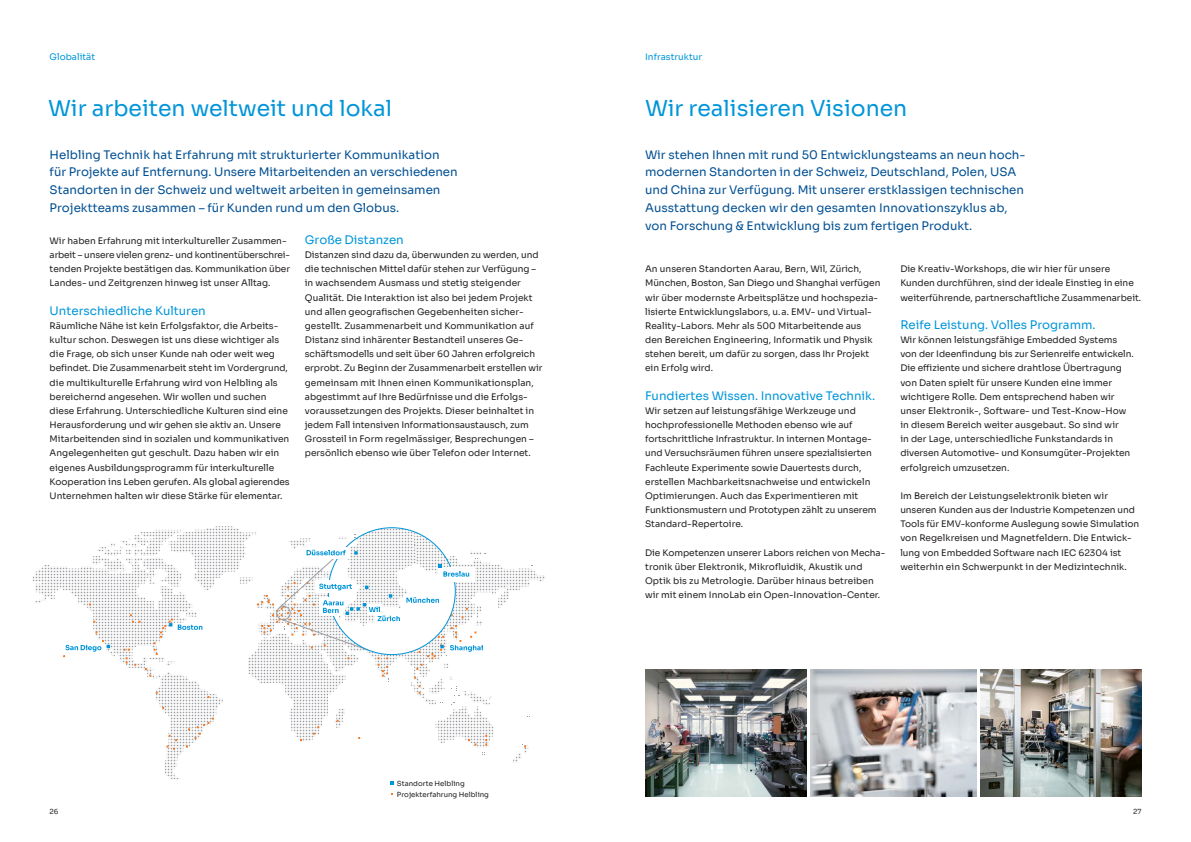
<style>
.page{position:relative;width:1191px;height:842px;background:#fff}
.page>*{position:absolute;margin:0;border:0;box-sizing:border-box;transform-origin:0 0}
.H3___22_pt{font:22px "Sora";color:#0095d9}
.Lead2_Quote___11_8_pt{font:11.8px/17.7px "Sora";color:#004f92}
.H5___11_8_pt{font:11.8px "Sora";color:#0095d9}
.Fliesstext___9_pt__DE{font:9px/14.2px "Sora";color:#231f20}
.Fliesstext___9_pt__EN{font:9px "Sora";color:#0095d9}
.Fliesstext_klein___7_pt{font:7px "Sora";color:#231f20}
</style>
<div class="page">
<img style="left:645px;top:669px;width:161px;height:128px">
<img style="left:810px;top:669px;width:166px;height:128px">
<img style="left:980px;top:669px;width:161px;height:128px">
<svg style="left:167px;top:735px;width:10px;height:15px"></svg>
<svg style="left:188px;top:718px;width:26px;height:21px"></svg>
<svg style="left:313px;top:726px;width:6px;height:9px"></svg>
<svg style="left:485px;top:735px;width:2px;height:10px"></svg>
<svg style="left:468px;top:739px;width:8px;height:6px"></svg>
<svg style="left:63px;top:526px;width:423px;height:183px"></svg>
<p class="Fliesstext___9_pt__EN" style="left:50px;top:49px;width:47px">Globalität</p>
<p class="Fliesstext___9_pt__EN" style="left:645px;top:49px;width:59px">Infrastruktur</p>
<p class="H3___22_pt" style="left:48px;top:90px;width:345px">Wir arbeiten weltweit und lokal</p>
<p class="H3___22_pt" style="left:645px;top:90px;width:264px">Wir realisieren Visionen</p>
<p class="Lead2_Quote___11_8_pt" style="left:50px;top:145px;width:409px">Helbling Technik hat Erfahrung mit strukturierter Kommunikation für Projekte auf Entfernung. Unsere Mitarbeitenden an verschiedenen Standorten in der Schweiz und weltweit arbeiten in gemeinsamen Projektteams zusammen – für Kunden rund um den Globus.</p>
<p class="Lead2_Quote___11_8_pt" style="left:645px;top:145px;width:382px">Wir stehen Ihnen mit rund 50 Entwicklungsteams an neun hoch&shy;modernen Standorten in der Schweiz, Deutschland, Polen, USA und China zur Verfügung. Mit unserer erstklassigen technischen Ausstattung decken wir den gesamten Innovationszyklus ab, von Forschung &amp; Entwicklung bis zum fertigen Produkt.</p>
<p class="Fliesstext___9_pt__DE" style="left:50px;top:233px;width:242px">Wir haben Erfahrung mit interkultureller Zusammen&shy;arbeit – unsere vielen grenz- und kontinentüberschrei&shy;tenden Projekte bestätigen das. Kommunikation über Landes- und Zeitgrenzen hinweg ist unser Alltag.</p>
<p class="H5___11_8_pt" style="left:50px;top:301px;width:158px">Unterschiedliche Kulturen</p>
<p class="Fliesstext___9_pt__DE" style="left:50px;top:318px;width:242px">Räumliche Nähe ist kein Erfolgsfaktor, die Arbeits&shy;kultur schon. Deswegen ist uns diese wichtiger als die Frage, ob sich unser Kunde nah oder weit weg befindet. Die Zusammenarbeit steht im Vordergrund, die multikulturelle Erfahrung wird von Helbling als bereichernd angesehen. Wir wollen und suchen diese Erfahrung. Unterschiedliche Kulturen sind eine Herausforderung und wir gehen sie aktiv an. Unsere Mitarbeitenden sind in sozialen und kommunikativen Angelegenheiten gut geschult. Dazu haben wir ein eigenes Ausbildungsprogramm für interkulturelle Kooperation ins Leben gerufen. Als global agierendes Unternehmen halten wir diese Stärke für elementar.</p>
<p class="H5___11_8_pt" style="left:305px;top:230px;width:100px">Große Distanzen</p>
<p class="Fliesstext___9_pt__DE" style="left:305px;top:247px;width:239px">Distanzen sind dazu da, überwunden zu werden, und die technischen Mittel dafür stehen zur Verfügung – in wachsendem Ausmass und stetig steigender Qualität. Die Interaktion ist also bei jedem Projekt und allen geografischen Gegebenheiten sicher&shy;gestellt. Zusammenarbeit und Kommunikation auf Distanz sind inhärenter Bestandteil unseres Ge&shy;schäftsmodells und seit über 60 Jahren erfolgreich erprobt. Zu Beginn der Zusammenarbeit erstellen wir gemeinsam mit Ihnen einen Kommunikationsplan, abgestimmt auf Ihre Bedürfnisse und die Erfolgs&shy;voraussetzungen des Projekts. Dieser beinhaltet in jedem Fall intensiven Informationsaustausch, zum Grossteil in Form regelmässiger, Besprechungen – persönlich ebenso wie über Telefon oder Internet.</p>
<p class="Fliesstext___9_pt__DE" style="left:645px;top:261px;width:237px">An unseren Standorten Aarau, Bern, Wil, Zürich, München, Boston, San Diego und Shanghai verfügen wir über modernste Arbeitsplätze und hochspezia&shy;lisierte Entwicklungslabors, u.a. EMV- und Virtual-Reality-Labors. Mehr als 500 Mitarbeitende aus den Bereichen Engineering, Informatik und Physik stehen bereit, um dafür zu sorgen, dass Ihr Projekt ein Erfolg wird.</p>
<p class="H5___11_8_pt" style="left:645px;top:386px;width:231px">Fundiertes Wissen. Innovative Technik.</p>
<p class="Fliesstext___9_pt__DE" style="left:645px;top:403px;width:233px">Wir setzen auf leistungsfähige Werkzeuge und hochprofessionelle Methoden ebenso wie auf fortschrittliche Infrastruktur. In internen Montage&shy;und Versuchsräumen führen unsere spezialisierten Fachleute Experimente sowie Dauertests durch, erstellen Machbarkeitsnachweise und entwickeln Optimierungen. Auch das Experimentieren mit Funktionsmustern und Prototypen zählt zu unserem Standard-Repertoire.</p>
<p class="Fliesstext___9_pt__DE" style="left:645px;top:544px;width:240px">Die Kompetenzen unserer Labors reichen von Mecha&shy;tronik über Elektronik, Mikrofluidik, Akustik und Optik bis zu Metrologie. Darüber hinaus betreiben wir mit einem InnoLab ein Open-Innovation-Center.</p>
<p class="Fliesstext___9_pt__DE" style="left:900px;top:261px;width:242px">Die Kreativ-Workshops, die wir hier für unsere<br>Kunden durchführen, sind der ideale Einstieg in eine weiterführende, partnerschaftliche Zusammenarbeit.</p>
<p class="H5___11_8_pt" style="left:900px;top:315px;width:197px">Reife Leistung. Volles Programm.</p>
<p class="Fliesstext___9_pt__DE" style="left:900px;top:332px;width:235px">Wir können leistungsfähige Embedded Systems von der Ideenfindung bis zur Serienreife entwickeln.<br>Die effiziente und sichere drahtlose Übertragung von Daten spielt für unsere Kunden eine immer wichtigere Rolle. Dem entsprechend haben wir unser Elektronik-, Software- und Test-Know-How in diesem Bereich weiter ausgebaut. So sind wir<br>in der Lage, unterschiedliche Funkstandards in diversen Automotive- und Konsumgüter-Projekten erfolgreich umzusetzen.</p>
<p class="Fliesstext___9_pt__DE" style="left:900px;top:488px;width:240px">Im Bereich der Leistungselektronik bieten wir unseren Kunden aus der Industrie Kompetenzen und Tools für EMV-konforme Auslegung sowie Simulation von Regelkreisen und Magnetfeldern. Die Entwick&shy;lung von Embedded Software nach IEC 62304 ist weiterhin ein Schwerpunkt in der Medizintechnik.</p>
<p class="Fliesstext_klein___7_pt" style="left:397px;top:778px;width:69px">Standorte Helbling</p>
<p class="Fliesstext_klein___7_pt" style="left:397px;top:788px;width:94px">Projekterfahrung Helbling</p>
<p class="Fliesstext_klein___7_pt" style="left:50px;top:805px;width:10px">26</p>
<p class="Fliesstext_klein___7_pt" style="left:1133px;top:805px;width:10px">27</p>
</div>
